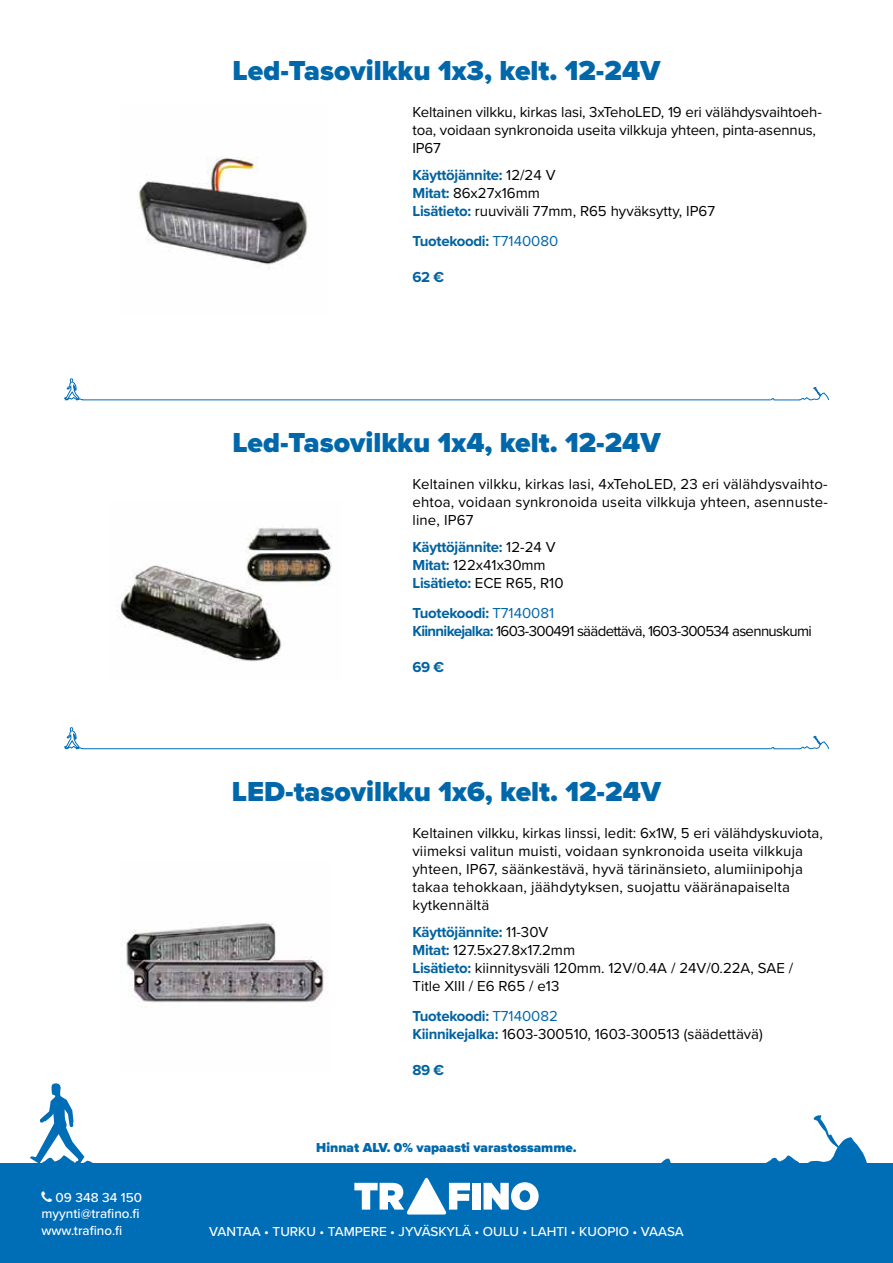
<style>
.page{position:relative;width:893px;height:1263px;background:#fff}
.page>*{position:absolute;margin:0;border:0;box-sizing:border-box;transform-origin:0 0}
.t1{font:900 28.5px "Proxima Nova";color:#0068aa}
.t2{font:15px/18px "Proxima Nova";color:#000}
.t3{font:700 15px/18px "Proxima Nova";letter-spacing:-.02em;color:#00629f}
.t4{font:15px/18px "Proxima Nova";letter-spacing:-.045em;color:#000}
.t5{font:500 13.5px/16.2px "Proxima Nova";color:#fff}
.t6{font:900 13.5px "Proxima Nova";color:#0068aa}
.s1{font-weight:700;color:#00629f}
.s2{font-weight:400;color:#0067aa}
.s3{font-weight:400;color:#000}
.s4{color:#0067aa}
</style>
<div class="page">
<svg style="left:30px;top:1083px;width:63px;height:80px"></svg>
<svg style="left:661px;top:1115px;width:206px;height:48px"></svg>
<div style="left:0;top:1163px;width:893px;height:100px;background:#006db7"></div>
<div style="left:472px;top:1183px;width:9px;height:26px;background:#fff"></div>
<svg style="left:483px;top:1182px;width:56px;height:28px"></svg>
<svg style="left:354px;top:1178px;width:116px;height:36px"></svg>
<svg style="left:63px;top:378px;width:21px;height:23px"></svg>
<svg style="left:769px;top:387px;width:61px;height:14px"></svg>
<hr style="left:82px;top:399px;width:688px;height:1px;background:#006db7">
<svg style="left:64px;top:727px;width:20px;height:23px"></svg>
<svg style="left:769px;top:735px;width:61px;height:15px"></svg>
<hr style="left:82px;top:748px;width:688px;height:1px;background:#006db7">
<img style="left:137px;top:157px;width:171px;height:108px">
<img style="left:117px;top:528px;width:215px;height:134px">
<img style="left:120px;top:921px;width:208px;height:82px">
<p class="t5" style="left:41px;top:1189px;width:102px;text-indent:14px">09 348 34 150 myynti@trafino.fi www.trafino.fi</p>
<h1 class="t1" style="left:233px;top:50px;width:429px">Led-Tasovilkku 1x3, kelt. 12-24V</h1>
<p class="t2" style="left:412px;top:103px;width:411px">Keltainen vilkku, kirkas lasi, 3xTehoLED, 19 eri välähdysvaihtoeh&shy;toa, voidaan synkronoida useita vilkkuja yhteen, pinta-asennus,<br>IP67</p>
<p class="t2" style="left:412px;top:166px;width:304px"><span class="s1">Käyttöjännite:</span> 12/24 V<br><span class="s1">Mitat:</span> 86x27x16mm<br><span class="s1">Lisätieto:</span> ruuviväli 77mm, R65 hyväksytty, IP67</p>
<p class="t3" style="left:412px;top:232px;width:147px">Tuotekoodi: <span class="s2">T7140080</span></p>
<p class="t3" style="left:412px;top:268px;width:33px">62 €</p>
<h1 class="t1" style="left:232px;top:421px;width:430px">Led-Tasovilkku 1x4, kelt. 12-24V</h1>
<p class="t2" style="left:412px;top:474px;width:417px;text-align:justify">Keltainen vilkku, kirkas lasi, 4xTehoLED, 23 eri välähdysvaihto&shy;ehtoa, voidaan synkronoida useita vilkkuja yhteen, asennuste&shy;line, IP67</p>
<p class="t3" style="left:412px;top:537px;width:153px">Käyttöjännite: <span class="s3">12-24 V<br></span>Mitat: <span class="s3">122x41x30mm<br></span>Lisätieto: <span class="s3">ECE R65, R10</span></p>
<p class="t4" style="left:412px;top:603px;width:401px"><span class="s1">Tuotekoodi:</span> <span class="s4">T7140081<br></span><span class="s1">Kiinnikejalka:</span> 1603-300491 säädettävä, 1603-300534 asennuskumi</p>
<p class="t3" style="left:412px;top:657px;width:33px">69 €</p>
<h1 class="t1" style="left:232px;top:770px;width:431px">LED-tasovilkku 1x6, kelt. 12-24V</h1>
<p class="t2" style="left:412px;top:823px;width:412px">Keltainen vilkku, kirkas linssi, ledit: 6x1W, 5 eri välähdyskuviota, viimeksi valitun muisti, voidaan synkronoida useita vilkkuja yhteen, IP67, säänkestävä, hyvä tärinänsieto, alumiinipohja takaa tehokkaan, jäähdytyksen, suojattu vääränapaiselta kytkennältä</p>
<p class="t2" style="left:412px;top:922px;width:382px"><span class="s1">Käyttöjännite:</span> 11-30V<br><span class="s1">Mitat:</span> 127.5x27.8x17.2mm<br><span class="s1">Lisätieto:</span> kiinnitysväli 120mm. 12V/0.4A / 24V/0.22A, SAE / Title XIII / E6 R65 / e13</p>
<p class="t2" style="left:412px;top:1006px;width:352px"><span class="s1">Tuotekoodi:</span> <span class="s4">T7140082<br></span><span class="s1">Kiinnikejalka:</span> 1603-300510, 1603-300513 (säädettävä)</p>
<p class="t3" style="left:412px;top:1060px;width:33px">89 €</p>
<p class="t6" style="left:316px;top:1137px;width:262px">Hinnat ALV. 0% vapaasti varastossamme.</p>
<p class="t5" style="left:209px;top:1223px;width:476px">VANTAA • TURKU • TAMPERE • JYVÄSKYLÄ • OULU • LAHTI • KUOPIO • VAASA</p>
</div>
